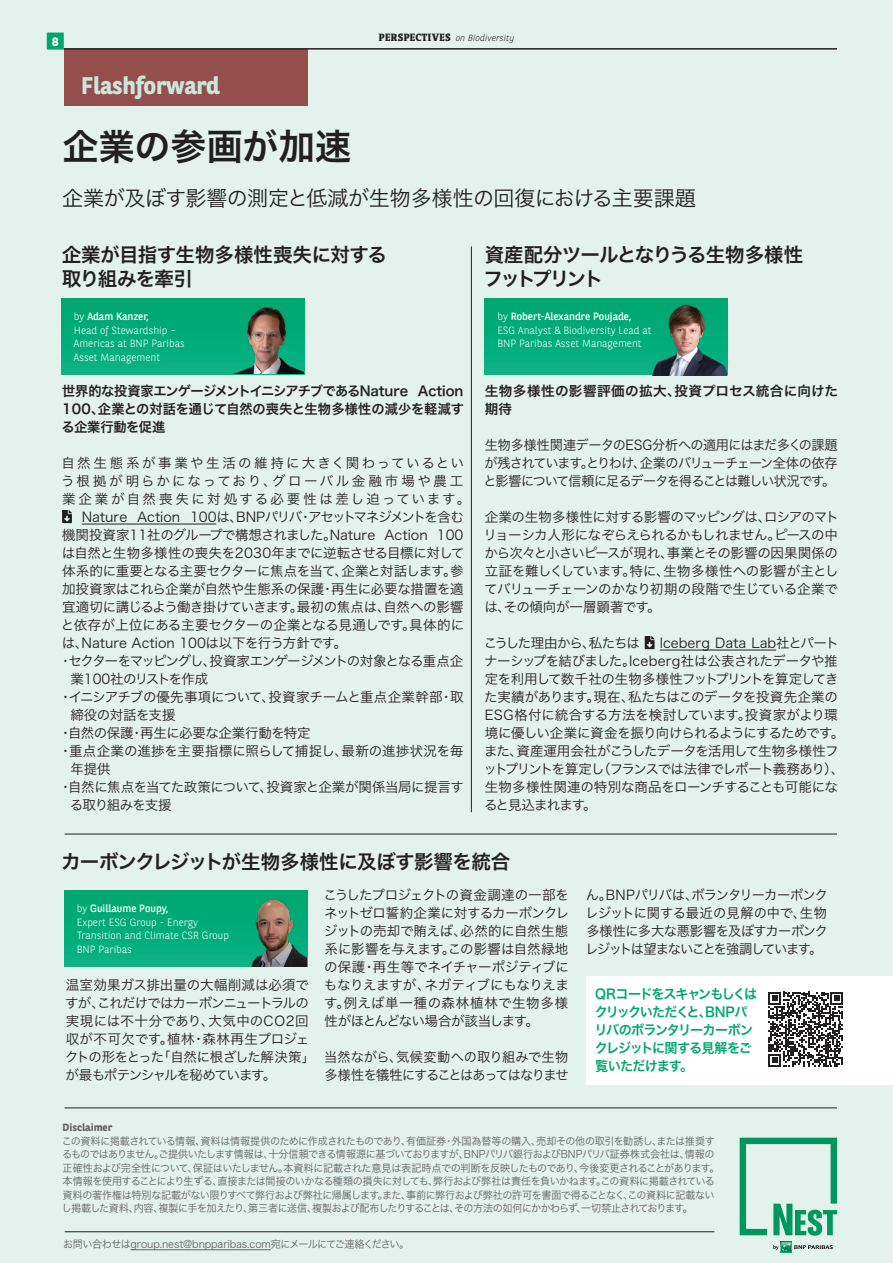
<style>
.page{position:relative;width:893px;height:1263px;background:#e3f2ec}
.page>*{position:absolute;margin:0;border:0;box-sizing:border-box;transform-origin:0 0}
.KOP_CHRONICLE{font:36px "Hira Kaku Pro W6";letter-spacing:.005em;color:#231f20}
.KOP_SACKERS{font:700 24px "BNPP Sans";letter-spacing:-.005em;color:#cbe7da}
.IHOUD_nummer{font:21px "Hira Kaku Pro W3";letter-spacing:-.02em;color:#231f20}
.KOP_CHRONICLE-2{font:19.5px "Hira Kaku Pro W6";letter-spacing:-.035em;color:#231f20}
.KOP_CHRONICLE-3{font:19.5px/24px "Hira Kaku Pro W6";letter-spacing:-.065em;color:#231f20}
.KOP_CHRONICLE-4{font:19.5px "Hira Kaku Pro W6";letter-spacing:-.015em;color:#231f20}
.KOP_SACKERS-2{font:13.5px/18px "Hira Kaku Pro W3";letter-spacing:-.025em;color:#231f20}
.KOP_SACKERS-3{font:13.5px/18px "Hira Kaku Pro W6";color:#231f20}
.KOP_SACKERS-4{font:13.5px "Hira Kaku Pro W3";color:#231f20}
.KOP_SACKERS-5{font:13.5px/18px "Hira Kaku Pro W6";letter-spacing:-.085em;color:#00a66e}
.KOP_SACKERS-6{font:13.5px/18px "Hira Kaku Pro W3";letter-spacing:-.075em;color:#231f20}
.KOP_SACKERS-7{font:13.5px/18px "Hira Kaku Pro W3";letter-spacing:-.005em;color:#231f20}
.KOP_SACKERS-8{font:13.5px "Hira Kaku Pro W3";letter-spacing:.17em;color:#231f20}
.KOP_SACKERS-9{font:13.5px "Hira Kaku Pro W3";letter-spacing:.18em;color:#231f20}
.KOP_SACKERS-10{font:13.5px "Hira Kaku Pro W3";letter-spacing:.175em;color:#231f20}
.KOP_SACKERS-11{font:13.5px "Hira Kaku Pro W3";letter-spacing:-.09em;color:#231f20}
.t1{font:700 12px "BNPP Sans";color:#fff}
.KOP_SACKERS-12{font:10.5px/13.5px "Hira Kaku Pro W3";letter-spacing:-.045em;color:#636366;scale:.96 1}
.t2{font:300 10.5px/13.5px "BNPP Sans";color:#fff}
.KOP_SACKERS-13{font:10.5px "Hira Kaku Pro W3";letter-spacing:-.01em;color:#636366;scale:.96 1}
.KOP_SACKERS-14{font:700 10.5px "BNPP Sans";color:#636366}
.KOP_CHRONICLE-5{font:italic 300 9px "BNPP Sans";letter-spacing:.01em;color:#231f20}
.s1{font-family:"BNPP Serif";font-weight:800;font-style:normal;font-size:10.5px}
.s2{font-weight:400}
</style>
<div class="page">
<hr style="left:471px;top:246px;width:1px;height:566px;background:#231f20">
<hr style="left:65px;top:834px;width:772px;height:1px;background:#231f20">
<hr style="left:660px;top:650px;width:116px;height:1px;background:#231f20">
<svg style="left:645px;top:636px;width:10px;height:13px"></svg>
<div style="left:485px;top:299px;width:243px;height:76px;background:#00ac79"></div>
<div style="left:48px;top:33px;width:15px;height:16px;background:#00a66e"></div>
<div style="left:47px;top:33px;width:17px;height:17px;border:2px solid #00a66e"></div>
<div style="left:64px;top:49px;width:244px;height:56px;background:#944f4c"></div>
<hr style="left:64px;top:48px;width:773px;height:2px;background:#231f20">
<hr style="left:82px;top:524px;width:134px;height:1px;background:#231f20">
<svg style="left:62px;top:510px;width:10px;height:13px"></svg>
<div style="left:61px;top:299px;width:243px;height:76px;background:#00ac79"></div>
<div style="left:64px;top:891px;width:243px;height:76px;background:#00ac79"></div>
<hr style="left:65px;top:1108px;width:772px;height:1px;background:#231f20">
<img style="left:652px;top:304px;width:76px;height:71px">
<img style="left:229px;top:307px;width:74px;height:67px">
<img style="left:239px;top:891px;width:68px;height:75px">
<div style="left:586px;top:976px;width:307px;height:108px;background:#fff"></div>
<svg style="left:768px;top:992px;width:75px;height:74px"></svg>
<hr style="left:65px;top:1231px;width:649px;height:1px;background:#231f20">
<svg style="left:773px;top:1242px;width:60px;height:10px"></svg>
<svg style="left:740px;top:1138px;width:97px;height:98px"></svg>
<hr style="left:130px;top:1249px;width:141px;height:1px;background:#636366">
<p class="t1" style="left:52px;top:33px;width:8px">8</p>
<p class="KOP_SACKERS" style="left:81px;top:69px;width:140px">Flashforward</p>
<p class="KOP_CHRONICLE-5" style="left:379px;top:32px;width:137px"><span class="s1">PERSPECTIVES</span> on Biodiversity</p>
<p class="KOP_CHRONICLE" style="left:63px;top:114px;width:290px">企業の参画が加速</p>
<p class="IHOUD_nummer" style="left:62px;top:180px;width:635px">企業が及ぼす影響の測定と低減が生物多様性の回復における主要課題</p>
<p class="KOP_CHRONICLE-4" style="left:62px;top:237px;width:327px">企業が目指す生物多様性喪失に対する</p>
<p class="KOP_CHRONICLE-2" style="left:62px;top:261px;width:133px">取り組みを牽引</p>
<p class="KOP_CHRONICLE-3" style="left:484px;top:242px;width:321px">資産配分ツールとなりうる生物多様性フットプリント</p>
<p class="t2" style="left:74px;top:309px;width:112px">by <span class="s2">Adam Kanzer,<br></span>Head of Stewardship –<br>Americas at BNP Paribas<br>Asset Management</p>
<p class="t2" style="left:497px;top:309px;width:156px">by <span class="s2">Robert-Alexandre Poujade,<br></span>ESG Analyst &amp; Biodiversity Lead at<br>BNP Paribas Asset Management</p>
<p class="KOP_SACKERS-3" style="left:62px;top:381px;width:404px;text-align:justify">世界的な投資家エンゲージメントイニシアチブであるNature Action 100、企業との対話を通じて自然の喪失と生物多様性の減少を軽減する企業行動を促進</p>
<p class="KOP_SACKERS-8" style="left:61px;top:451px;width:404px">自然生態系が事業や生活の維持に大きく関わっているとい</p>
<p class="KOP_SACKERS-9" style="left:61px;top:469px;width:404px">う根拠が明らかになっており、グローバル金融市場や農工</p>
<p class="KOP_SACKERS-10" style="left:62px;top:487px;width:410px">業企業が自然喪失に対処する必要性は差し迫っています。</p>
<p class="KOP_SACKERS-2" style="left:82px;top:507px;width:384px">Nature Action 100は、BNPパリバ・アセットマネジメントを含む</p>
<p class="KOP_SACKERS-4" style="left:62px;top:523px;width:403px">機関投資家11社のグループで構想されました。Nature Action 100</p>
<p class="KOP_SACKERS-2" style="left:62px;top:543px;width:404px">は自然と生物多様性の喪失を2030年までに逆転させる目標に対して</p>
<p class="KOP_SACKERS-2" style="left:62px;top:561px;width:403px">体系的に重要となる主要セクターに焦点を当て、企業と対話します。参</p>
<p class="KOP_SACKERS-2" style="left:62px;top:579px;width:403px">加投資家はこれら企業が自然や生態系の保護・再生に必要な措置を適</p>
<p class="KOP_SACKERS-2" style="left:62px;top:597px;width:403px">宜適切に講じるよう働き掛けていきます。最初の焦点は、自然への影響</p>
<p class="KOP_SACKERS-2" style="left:61px;top:615px;width:405px">と依存が上位にある主要セクターの企業となる見通しです。具体的に</p>
<p class="KOP_SACKERS-4" style="left:62px;top:631px;width:287px">は、Nature Action 100は以下を行う方針です。</p>
<p class="KOP_SACKERS-6" style="left:71px;top:651px;width:394px;text-indent:-12px">・セクターをマッピングし、投資家エンゲージメントの対象となる重点企業100社のリストを作成</p>
<p class="KOP_SACKERS-2" style="left:71px;top:687px;width:394px;text-indent:-12px">・イニシアチブの優先事項について、投資家チームと重点企業幹部・取締役の対話を支援</p>
<p class="KOP_SACKERS-2" style="left:59px;top:723px;width:254px">・自然の保護・再生に必要な企業行動を特定</p>
<p class="KOP_SACKERS-7" style="left:71px;top:741px;width:394px;text-indent:-12px">・重点企業の進捗を主要指標に照らして捕捉し、最新の進捗状況を毎年提供</p>
<p class="KOP_SACKERS-2" style="left:70px;top:777px;width:396px;text-indent:-11px">・自然に焦点を当てた政策について、投資家と企業が関係当局に提言する取り組みを支援</p>
<p class="KOP_SACKERS-3" style="left:485px;top:381px;width:355px">生物多様性の影響評価の拡大、投資プロセス統合に向けた期待</p>
<p class="KOP_SACKERS-2" style="left:484px;top:435px;width:356px;text-align:justify">生物多様性関連データのESG分析への適用にはまだ多くの課題が残されています。とりわけ、企業のバリューチェーン全体の依存と影響について信頼に足るデータを得ることは難しい状況です。</p>
<p class="KOP_SACKERS-2" style="left:484px;top:507px;width:357px;text-align:justify">企業の生物多様性に対する影響のマッピングは、ロシアのマトリョーシカ人形になぞらえられるかもしれません。ピースの中から次々と小さいピースが現れ、事業とその影響の因果関係の立証を難しくしています。特に、生物多様性への影響が主としてバリューチェーンのかなり初期の段階で生じている企業では、その傾向が一層顕著です。</p>
<p class="KOP_SACKERS-11" style="left:484px;top:631px;width:158px">こうした理由から、私たちは</p>
<p class="KOP_SACKERS-2" style="left:483px;top:633px;width:362px;text-indent:176px">Iceberg Data Lab社とパートナーシップを結びました。Iceberg社は公表されたデータや推定を利用して数千社の生物多様性フットプリントを算定してきた実績があります。現在、私たちはこのデータを投資先企業の<br>ESG格付に統合する方法を検討しています。投資家がより環境に優しい企業に資金を振り向けられるようにするためです。また、資産運用会社がこうしたデータを活用して生物多様性フットプリントを算定し（フランスでは法律でレポート義務あり）、生物多様性関連の特別な商品をローンチすることも可能になると見込まれます。</p>
<p class="KOP_CHRONICLE-2" style="left:61px;top:844px;width:451px">カーボンクレジットが生物多様性に及ぼす影響を統合</p>
<p class="t2" style="left:77px;top:901px;width:154px">by <span class="s2">Guillaume Poupy,<br></span>Expert ESG Group - Energy<br>Transition and Climate CSR Group<br>BNP Paribas</p>
<p class="KOP_SACKERS-2" style="left:65px;top:975px;width:252px">温室効果ガス排出量の大幅削減は必須ですが、これだけではカーボンニュートラルの実現には不十分であり、大気中のCO2回収が不可欠です。植林・森林再生プロジェクトの形をとった「自然に根ざした解決策」が最もポテンシャルを秘めています。</p>
<p class="KOP_SACKERS-2" style="left:324px;top:885px;width:247px;text-align:justify">こうしたプロジェクトの資金調達の一部をネットゼロ誓約企業に対するカーボンクレジットの売却で賄えば、必然的に自然生態系に影響を与えます。この影響は自然緑地の保護・再生等でネイチャーポジティブにもなりえますが、ネガティブにもなりえます。例えば単一種の森林植林で生物多様性がほとんどない場合が該当します。</p>
<p class="KOP_SACKERS-2" style="left:324px;top:1047px;width:246px">当然ながら、気候変動への取り組みで生物多様性を犠牲にすることはあってはなりませ</p>
<p class="KOP_SACKERS-2" style="left:585px;top:885px;width:244px;text-align:justify">ん。BNPパリバは、ボランタリーカーボンクレジットに関する最近の見解の中で、生物多様性に多大な悪影響を及ぼすカーボンクレジットは望まないことを強調しています。</p>
<p class="KOP_SACKERS-5" style="left:594px;top:985px;width:164px">QRコードをスキャンもしくはクリックいただくと、BNPパリバのボランタリーカーボンクレジットに関する見解をご覧いただけます。</p>
<p class="KOP_SACKERS-14" style="left:63px;top:1120px;width:51px">Disclaimer</p>
<p class="KOP_SACKERS-12" style="left:62px;top:1133px;width:687px">この資料に掲載されている情報、資料は情報提供のために作成されたものであり、有価証券・外国為替等の購入、売却その他の取引を勧誘し、または推奨するものではありません。ご提供いたします情報は、十分信頼できる情報源に基づいておりますが、BNPパリバ銀行およびBNPパリバ証券株式会社は、情報の正確性および完全性について、保証はいたしません。本資料に記載された意見は表記時点での判断を反映したものであり、今後変更されることがあります。本情報を使用することにより生ずる、直接または間接のいかなる種類の損失に対しても、弊行および弊社は責任を負いかねます。この資料に掲載されている資料の著作権は特別な記載がない限りすべて弊行および弊社に帰属します。また、事前に弊行および弊社の許可を書面で得ることなく、この資料に記載ないし掲載した資料、内容、複製に手を加えたり、第三者に送信、複製および配布したりすることは、その方法の如何にかかわらず、一切禁止されております。</p>
<p class="KOP_SACKERS-13" style="left:63px;top:1235px;width:362px">お問い合わせはgroup.nest@bnpparibas.com宛にメールにてご連絡ください。</p>
</div>
